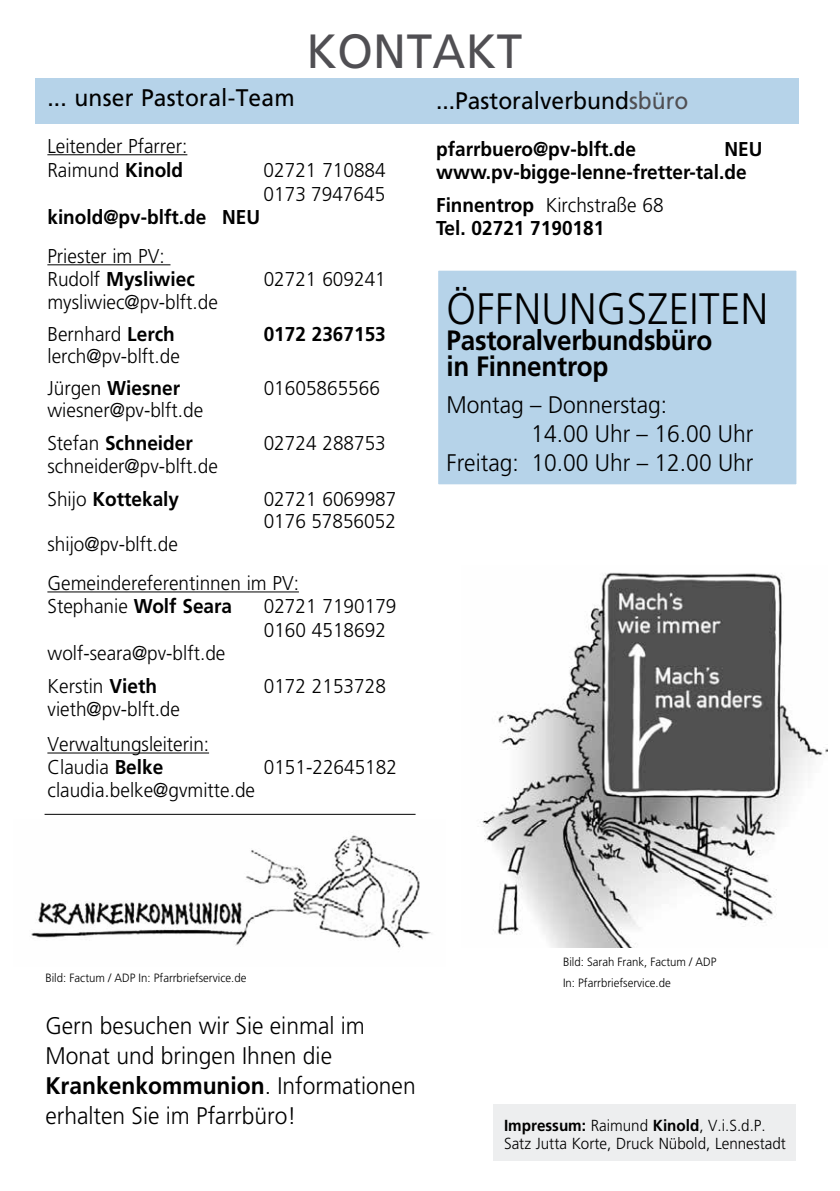
<style>
.page{position:relative;width:840px;height:1191px;background:#fff}
.page>*{position:absolute;margin:0;border:0;box-sizing:border-box;transform-origin:0 0}
.t1{font:48px "Frutiger";letter-spacing:.01em;color:#504f53;scale:.95 1}
.t2{font:300 44px "Frutiger";letter-spacing:.01em;color:#000;scale:.93 1}
.t3{font:700 28px/26px "Frutiger";letter-spacing:-.01em;color:#000;scale:.93 1}
.t4{font:300 24px/30px "Frutiger";color:#000;scale:.95 1}
.t5{font:24px "Frutiger";color:#000;scale:.95 1}
.t6{font:300 20px/24px "Frutiger";color:#000;scale:.95 1}
.t7{font:700 20px/23px "Frutiger";color:#000;scale:.95 1}
.t8{font:300 16px/18px "Frutiger";color:#000;scale:.95 1}
.t9{font:300 12px/21px "Frutiger";color:#000;scale:.95 1}
.s1{font-weight:700}
.s2{color:#504f53}
.s3{font-weight:300}
</style>
<div class="page">
<img style="left:31px;top:835px;width:401px;height:113px">
<div style="left:493px;top:1104px;width:303px;height:56px;background:#edeeef"></div>
<div style="left:436px;top:269px;width:362px;height:217px;background:#b6d3e9;border:2px solid #fff"></div>
<div style="left:35px;top:78px;width:763px;height:46px;background:#b6d3e9"></div>
<hr style="left:47px;top:154px;width:140px;height:1px;background:#000">
<hr style="left:47px;top:264px;width:123px;height:1px;background:#000">
<hr style="left:47px;top:591px;width:252px;height:1px;background:#000">
<hr style="left:47px;top:752px;width:162px;height:1px;background:#000">
<hr style="left:45px;top:814px;width:370px;height:1px;background:#000">
<img style="left:478px;top:572px;width:349px;height:375px">
<h1 class="t1" style="left:306px;top:24px;width:228px">KONTAKT</h1>
<p class="t5" style="left:47px;top:83px;width:262px">... unser Pastoral-Team</p>
<p class="t6" style="left:47px;top:134px;width:149px">Leitender Pfarrer:<br>Raimund <span class="s1">Kinold</span></p>
<p class="t6" style="left:263px;top:158px;width:130px">02721 710884<br>0173 7947645</p>
<p class="t7" style="left:47px;top:205px;width:225px">kinold@pv-blft.de NEU</p>
<p class="t6" style="left:47px;top:244px;width:157px;line-height:23px">Priester im PV:<br>Rudolf <span class="s1">Mysliwiec</span></p>
<p class="t6" style="left:263px;top:267px;width:130px">02721 609241</p>
<p class="t6" style="left:47px;top:286px;width:181px;line-height:32px">mysliwiec@pv-blft.de<br>Bernhard <span class="s1">Lerch</span></p>
<p class="t6" style="left:47px;top:340px;width:141px;line-height:32px">lerch@pv-blft.de<br>Jürgen <span class="s1">Wiesner</span></p>
<p class="t6" style="left:47px;top:393px;width:165px;line-height:33px">wiesner@pv-blft.de<br>Stefan <span class="s1">Schneider</span></p>
<p class="t7" style="left:263px;top:322px;width:130px">0172 2367153</p>
<p class="t6" style="left:263px;top:376px;width:124px">01605865566</p>
<p class="t6" style="left:263px;top:431px;width:130px">02724 288753</p>
<p class="t6" style="left:47px;top:449px;width:181px;line-height:33px">schneider@pv-blft.de<br>Shijo <span class="s1">Kottekaly</span></p>
<p class="t6" style="left:263px;top:488px;width:141px;line-height:22px">02721 6069987<br>0176 57856052</p>
<p class="t6" style="left:47px;top:524px;width:266px;line-height:39px">shijo@pv-blft.de<br>Gemeindereferentinnen im PV:</p>
<p class="t6" style="left:47px;top:594px;width:196px">Stephanie <span class="s1">Wolf Seara</span></p>
<p class="t6" style="left:263px;top:594px;width:141px">02721 7190179<br>0160 4518692</p>
<p class="t6" style="left:47px;top:636px;width:189px;line-height:33px">wolf-seara@pv-blft.de<br>Kerstin <span class="s1">Vieth</span></p>
<p class="t6" style="left:263px;top:674px;width:130px">0172 2153728</p>
<p class="t6" style="left:48px;top:691px;width:172px;line-height:35px">vieth@pv-blft.de<br>Verwaltungsleiterin:</p>
<p class="t6" style="left:48px;top:755px;width:123px">Claudia <span class="s1">Belke</span></p>
<p class="t6" style="left:264px;top:755px;width:142px">0151-22645182</p>
<p class="t6" style="left:48px;top:778px;width:220px">claudia.belke@gvmitte.de</p>
<p class="t5" style="left:436px;top:86px;width:267px">...Pastoralverbund<span class="s2">sbüro</span></p>
<p class="t7" style="left:436px;top:137px;width:212px">pfarrbuero@pv-blft.de</p>
<p class="t7" style="left:436px;top:137px;width:345px;text-indent:288px">NEU www.pv-bigge-lenne-fretter-tal.de</p>
<p class="t7" style="left:436px;top:193px;width:241px">Finnentrop <span class="s3">Kirchstraße 68<br></span>Tel. 02721 7190181</p>
<h2 class="t2" style="left:446px;top:284px;width:347px">ÖFFNUNGSZEITEN</h2>
<h3 class="t3" style="left:446px;top:327px;width:287px">Pastoralverbundsbüro in Finnentrop</h3>
<p class="t4" style="left:446px;top:390px;width:234px">Montag – Donnerstag:</p>
<p class="t4" style="left:531px;top:419px;width:235px">14.00 Uhr – 16.00 Uhr</p>
<p class="t4" style="left:446px;top:447px;width:324px">Freitag: 10.00 Uhr – 12.00 Uhr</p>
<p class="t9" style="left:45px;top:967px;width:213px">Bild: Factum / ADP In: Pfarrbriefservice.de</p>
<p class="t4" style="left:45px;top:1010px;width:391px">Gern besuchen wir Sie einmal im<br>Monat und bringen Ihnen die<br><span class="s1">Krankenkommunion</span>. Informationen erhalten Sie im Pfarrbüro!</p>
<p class="t9" style="left:562px;top:951px;width:163px">Bild: Sarah Frank, Factum / ADP<br>In: Pfarrbriefservice.de</p>
<p class="t8" style="left:504px;top:1116px;width:298px"><span class="s1">Impressum:</span> Raimund <span class="s1">Kinold</span>, V.i.S.d.P.<br>Satz Jutta Korte, Druck Nübold, Lennestadt</p>
</div>
